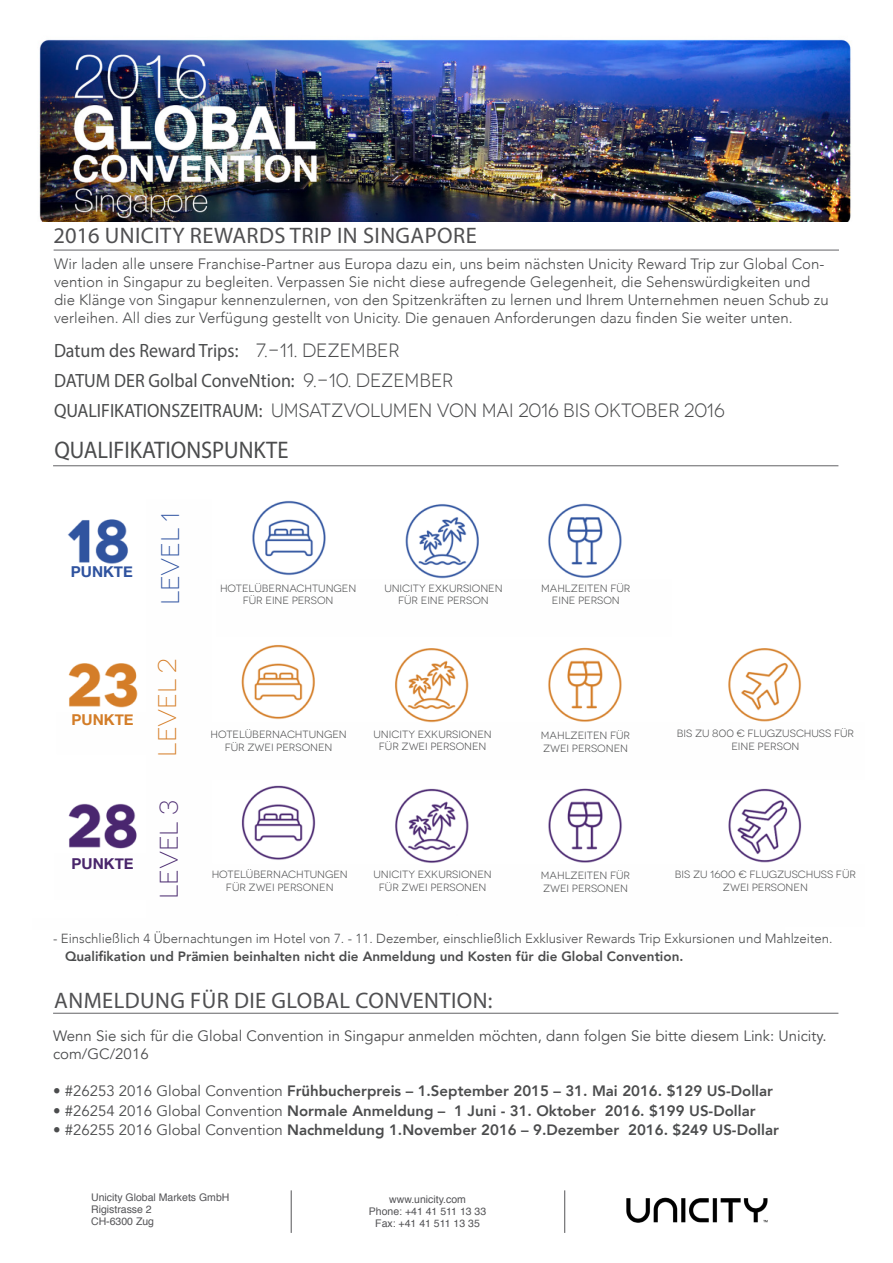
<style>
.page{position:relative;width:893px;height:1263px;background:#fff}
.page>*{position:absolute;margin:0;border:0;box-sizing:border-box;transform-origin:0 0}
.t1{font:300 25.5px "Novecentowide";color:#2f53a1}
.t2{font:300 25.5px "Novecentowide";color:#d57d26}
.t3{font:300 25.5px "Novecentowide";color:#48276e}
.t4{font:24px "Myriad Pro";color:#4b4c4d;scale:.93 1}
.t5{font:22.5px "Myriad Pro";letter-spacing:.02em;color:#505052}
.t6{font:19.2px "Myriad Pro";color:#4b4c4d;scale:.93 1}
.t7{font:19.2px "Novecentowide";letter-spacing:-.01em;color:#4b4c4d;scale:.93 1}
.t8{font:300 15px/18px "Avenir";color:#4b4c4d}
.t9{font:800 15px "Avenir";color:#4b4c4d}
.t10{font:15px/18px "Avenir";color:#4b4c4d}
.t11{font:700 15px "Helvetica Neue";color:#2f539f}
.t12{font:700 15px "Helvetica Neue";color:#d37d28}
.t13{font:700 15px "Helvetica Neue";color:#49256b}
.t14{font:800 13.5px "Avenir";color:#4b4c4d}
.t15{font:300 13.2px "Avenir";color:#4b4c4d}
.t16{font:10.5px/12.6px "Novecentowide";color:#4b4c4d;text-align:center}
.t17{font:10.5px "Helvetica";color:#545457}
.s1{font-family:"Novecentowide"}
.s2{font-family:"Myriad Pro"}
.s3{font-weight:400}
</style>
<div class="page">
<img style="left:39px;top:39px;width:812px;height:182px">
<img style="left:67px;top:500px;width:735px;height:363px">
<hr style="left:54px;top:250px;width:785px;height:1px;background:#636366">
<hr style="left:53px;top:465px;width:785px;height:1px;background:#636366">
<hr style="left:53px;top:1013px;width:785px;height:1px;background:#636366">
<hr style="left:291px;top:1190px;width:1px;height:43px;background:#545457">
<img style="left:626px;top:1197px;width:142px;height:26px">
<hr style="left:564px;top:1190px;width:1px;height:43px;background:#545457">
<p class="t5" style="left:54px;top:222px;width:425px">2016 UNICITY REWARDS TRIP IN SINGAPORE</p>
<p class="t8" style="left:54px;top:255px;width:776px">Wir laden alle unsere Franchise-Partner aus Europa dazu ein, uns beim nächsten Unicity Reward Trip zur Global Con&shy;vention in Singapur zu begleiten. Verpassen Sie nicht diese aufregende Gelegenheit, die Sehenswürdigkeiten und die Klänge von Singapur kennenzulernen, von den Spitzenkräften zu lernen und Ihrem Unternehmen neuen Schub zu verleihen. All dies zur Verfügung gestellt von Unicity. Die genauen Anforderungen dazu finden Sie weiter unten.</p>
<p class="t6" style="left:54px;top:339px;width:373px">Datum des Reward Trips: <span class="s1">7.-11. DEZEMBER</span></p>
<p class="t6" style="left:54px;top:369px;width:431px">DATUM DER Golbal ConveNtion: <span class="s1">9.-10. DEZEMBER</span></p>
<p class="t7" style="left:54px;top:399px;width:723px"><span class="s2">QUALIFIKATIONSZEITRAUM:</span> UMSATZVOLUMEN VON MAI 2016 BIS OKTOBER 2016</p>
<p class="t4" style="left:54px;top:435px;width:253px">QUALIFIKATIONSPUNKTE</p>
<p class="t11" style="left:71px;top:560px;width:63px">PUNKTE</p>
<p class="t12" style="left:72px;top:708px;width:63px">PUNKTE</p>
<p class="t13" style="left:72px;top:852px;width:63px">PUNKTE</p>
<p class="t1" style="left:156px;top:605px;width:95px;rotate:-90deg">LEVEL 1</p>
<p class="t2" style="left:153px;top:756px;width:99px;rotate:-90deg">LEVEL 2</p>
<p class="t3" style="left:154px;top:899px;width:100px;rotate:-90deg">LEVEL 3</p>
<p class="t16" style="left:220px;top:582px;width:138px">HOTELÜBERNACHTUNGEN</p>
<p class="t16" style="left:243px;top:594px;width:92px">FÜR EINE PERSON</p>
<p class="t16" style="left:384px;top:582px;width:120px">UNICITY EXKURSIONEN<br>FÜR EINE PERSON</p>
<p class="t16" style="left:541px;top:582px;width:91px">MAHLZEITEN FÜR</p>
<p class="t16" style="left:552px;top:594px;width:69px">EINE PERSON</p>
<p class="t16" style="left:211px;top:728px;width:138px">HOTELÜBERNACHTUNGEN<br>FÜR ZWEI PERSONEN</p>
<p class="t16" style="left:374px;top:728px;width:120px">UNICITY EXKURSIONEN<br>FÜR ZWEI PERSONEN</p>
<p class="t16" style="left:541px;top:729px;width:91px">MAHLZEITEN FÜR</p>
<p class="t16" style="left:543px;top:742px;width:87px">ZWEI PERSONEN</p>
<p class="t16" style="left:212px;top:868px;width:138px">HOTELÜBERNACHTUNGEN<br>FÜR ZWEI PERSONEN</p>
<p class="t16" style="left:374px;top:868px;width:120px">UNICITY EXKURSIONEN<br>FÜR ZWEI PERSONEN</p>
<p class="t16" style="left:541px;top:869px;width:91px">MAHLZEITEN FÜR</p>
<p class="t16" style="left:543px;top:882px;width:87px">ZWEI PERSONEN</p>
<p class="t16" style="left:677px;top:727px;width:179px">BIS ZU 800 € FLUGZUSCHUSS FÜR<br>EINE PERSON</p>
<p class="t16" style="left:675px;top:868px;width:183px">BIS ZU 1600 € FLUGZUSCHUSS FÜR<br>ZWEI PERSONEN</p>
<p class="t15" style="left:53px;top:931px;width:781px">- Einschließlich 4 Übernachtungen im Hotel von 7. - 11. Dezember, einschließlich Exklusiver Rewards Trip Exkursionen und Mahlzeiten.</p>
<p class="t14" style="left:65px;top:946px;width:620px">Qualifikation und Prämien beinhalten nicht die Anmeldung und Kosten für die Global Convention.</p>
<p class="t5" style="left:54px;top:986px;width:440px">ANMELDUNG FÜR DIE GLOBAL CONVENTION:</p>
<p class="t10" style="left:53px;top:1027px;width:775px">Wenn Sie sich für die Global Convention in Singapur anmelden möchten, dann folgen Sie bitte diesem Link: Unicity. com/GC/2016</p>
<p class="t9" style="left:53px;top:1079px;width:721px"><span class="s3">• #26253 2016 Global Convention</span> Frühbucherpreis – 1.September 2015 – 31. Mai 2016. $129 US-Dollar</p>
<p class="t9" style="left:53px;top:1099px;width:704px"><span class="s3">• #26254 2016 Global Convention</span> Normale Anmeldung – 1 Juni - 31. Oktober 2016. $199 US-Dollar</p>
<p class="t9" style="left:53px;top:1118px;width:727px"><span class="s3">• #26255 2016 Global Convention</span> Nachmeldung 1.November 2016 – 9.Dezember 2016. $249 US-Dollar</p>
<p class="t17" style="left:91px;top:1189px;width:140px">Unicity Global Markets GmbH</p>
<p class="t17" style="left:91px;top:1201px;width:62px">Rigistrasse 2</p>
<p class="t17" style="left:91px;top:1213px;width:65px">CH-6300 Zug</p>
<p class="t17" style="left:389px;top:1191px;width:78px">www.unicity.com</p>
<p class="t17" style="left:369px;top:1203px;width:119px">Phone: +41 41 511 13 33</p>
<p class="t17" style="left:375px;top:1215px;width:106px">Fax: +41 41 511 13 35</p>
</div>
